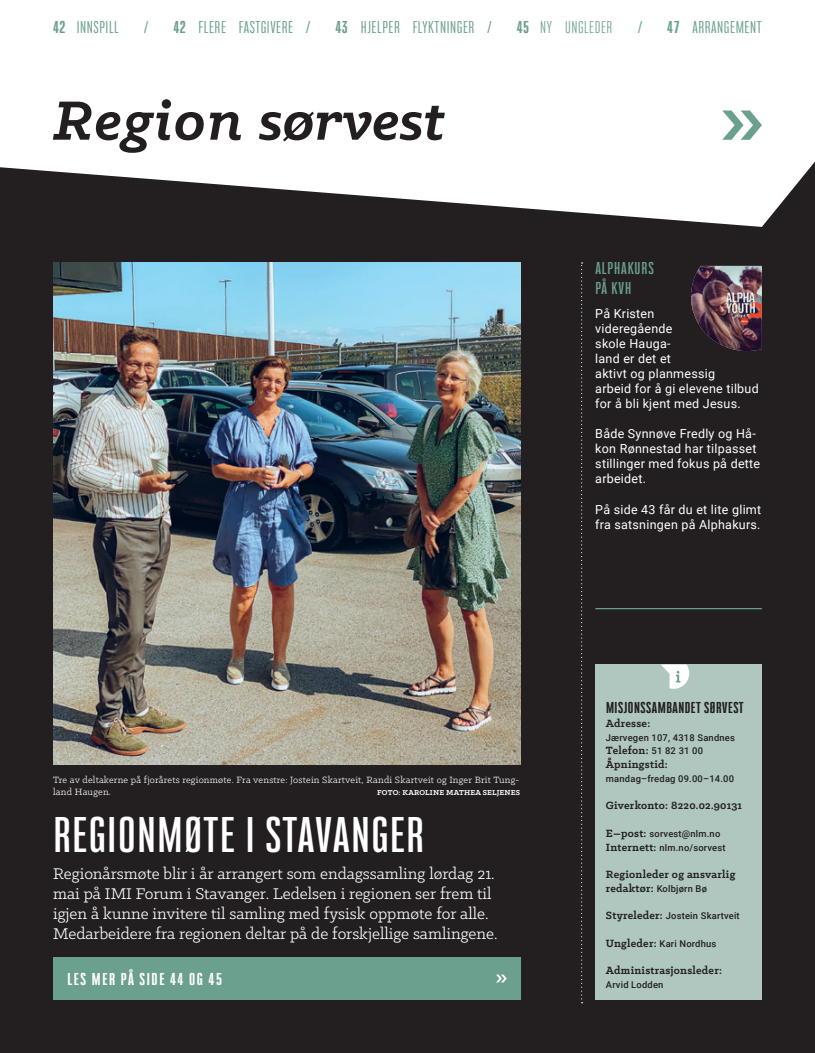
<style>
.page{position:relative;width:815px;height:1053px;background:#fff}
.page>*{position:absolute;margin:0;border:0;box-sizing:border-box;transform-origin:0 0}
.t1{font:italic 700 62.5px "Klinic Slab";letter-spacing:.005em;color:#231f20}
.t2{font:700 43.75px "Bw Stretch";letter-spacing:.04em;color:#fff}
.t3{font:17.5px/20px "Klinic Slab";color:#fff}
.t4{font:15px "Bw Stretch";letter-spacing:.04em;color:#6b9f8e}
.t5{font:900 15px "Bw Stretch";letter-spacing:.11em;color:#fff}
.t6{font:700 15px/20px "Bw Stretch";letter-spacing:.06em;color:#6b9f8e}
.t7{font:15px "Bw Stretch";letter-spacing:.04em;color:#6b9f8e}
.t8{font:900 13.75px "Bw Stretch";letter-spacing:.04em;color:#231f20}
.t9{font:12.5px/15px "Roboto";letter-spacing:.02em;color:#fff}
.t10{font:700 11.88px/13.8px "Klinic Slab";letter-spacing:.02em;color:#231f20}
.t11{font:10.25px/12.2px "Klinic Slab";letter-spacing:.02em;color:#fff}
.t12{font:500 9.38px/13.8px "Roboto";letter-spacing:.02em;color:#231f20}
.t13{font:700 8.12px "Klinic Slab";letter-spacing:.02em;color:#fff}
.s1{font-weight:900}
.s2{font-family:"Roboto";font-weight:500;font-size:9.38px}
.s3{font-family:"Klinic Slab";font-weight:700;font-size:11.88px}
</style>
<div class="page">
<div style="left:0;top:142px;width:815px;height:910px;background:#231f20"></div>
<svg style="left:0;top:142px;width:815px;height:85px;fill:#fff"></svg>
<svg style="left:722px;top:110px;width:40px;height:30px"></svg>
<svg style="left:581px;top:262px;width:2px;height:741px"></svg>
<img style="left:53px;top:262px;width:468px;height:502px">
<div style="left:595px;top:664px;width:167px;height:335px;background:#afc7bf"></div>
<svg style="left:661px;top:664px;width:28px;height:24px"></svg>
<hr style="left:595px;top:608px;width:167px;height:1px;background:#6b9f8e">
<img style="left:691px;top:266px;width:71px;height:85px">
<div style="left:53px;top:957px;width:468px;height:42px;background:#6b9f8e"></div>
<svg style="left:496px;top:974px;width:11px;height:8px"></svg>
<p class="t4" style="left:53px;top:18px;width:67px"><span class="s1">42</span> INNSPILL</p>
<p class="t4" style="left:144px;top:18px;width:6px">/</p>
<p class="t4" style="left:173px;top:18px;width:139px"><span class="s1">42</span> FLERE FASTGIVERE /</p>
<p class="t4" style="left:336px;top:18px;width:158px"><span class="s1">43</span> HJELPER FLYKTNINGER /</p>
<p class="t7" style="left:517px;top:18px;width:97px"><span class="s1">45</span> NY UNGLEDER</p>
<p class="t4" style="left:638px;top:18px;width:6px">/</p>
<p class="t4" style="left:667px;top:18px;width:96px"><span class="s1">47</span> ARRANGEMENT</p>
<h1 class="t1" style="left:53px;top:79px;width:393px">Region sørvest</h1>
<p class="t11" style="left:53px;top:773px;width:468px">Tre av deltakerne på fjorårets regionmøte. Fra venstre: Jostein Skartveit, Randi Skartveit og Inger Brit Tung&shy;land Haugen.</p>
<p class="t13" style="left:377px;top:787px;width:144px">FOTO: KAROLINE MATHEA SELJENES</p>
<h2 class="t2" style="left:53px;top:806px;width:372px">REGIONMØTE I STAVANGER</h2>
<p class="t3" style="left:53px;top:863px;width:446px">Regionårsmøte blir i år arrangert som endagssamling lørdag 21. mai på IMI Forum i Stavanger. Ledelsen i regionen ser frem til igjen å kunne invitere til samling med fysisk oppmøte for alle.<br>Medarbeidere fra regionen deltar på de forskjellige samlingene.</p>
<p class="t5" style="left:67px;top:968px;width:156px">LES MER PÅ SIDE 44 OG 45</p>
<p class="t6" style="left:595px;top:258px;width:60px">ALPHAKURS<br>PÅ KVH</p>
<p class="t9" style="left:595px;top:306px;width:165px">På Kristen<br>videregående<br>skole Hauga-<br>land er det et<br>aktivt og planmessig<br>arbeid for å gi elevene tilbud for å bli kjent med Jesus.</p>
<p class="t9" style="left:595px;top:426px;width:166px">Både Synnøve Fredly og Hå&shy;kon Rønnestad har tilpasset stillinger med fokus på dette arbeidet.</p>
<p class="t9" style="left:595px;top:501px;width:167px">På side 43 får du et lite glimt fra satsningen på Alphakurs.</p>
<p class="t8" style="left:606px;top:698px;width:139px">MISJONSSAMBANDET SØRVEST</p>
<p class="t10" style="left:606px;top:716px;width:46px">Adresse:</p>
<p class="t12" style="left:606px;top:730px;width:131px">Jærvegen 107, 4318 Sandnes</p>
<p class="t10" style="left:606px;top:743px;width:99px">Telefon: <span class="s2">51 82 31 00<br></span>Åpningstid:</p>
<p class="t12" style="left:606px;top:771px;width:130px">mandag–fredag 09.00–14.00</p>
<p class="t10" style="left:606px;top:798px;width:138px">Giverkonto: 8220.02.90131</p>
<p class="t12" style="left:606px;top:826px;width:121px"><span class="s3">E–post:</span> sorvest@nlm.no<br><span class="s3">Internett:</span> nlm.no/sorvest</p>
<p class="t10" style="left:606px;top:867px;width:131px">Regionleder og ansvarlig</p>
<p class="t12" style="left:606px;top:881px;width:103px"><span class="s3">redaktør:</span> Kolbjørn Bø</p>
<p class="t12" style="left:606px;top:908px;width:135px"><span class="s3">Styreleder:</span> Jostein Skartveit</p>
<p class="t12" style="left:606px;top:936px;width:112px"><span class="s3">Ungleder:</span> Kari Nordhus</p>
<p class="t10" style="left:606px;top:963px;width:118px">Administrasjonsleder:</p>
<p class="t12" style="left:606px;top:977px;width:59px">Arvid Lodden</p>
</div>
